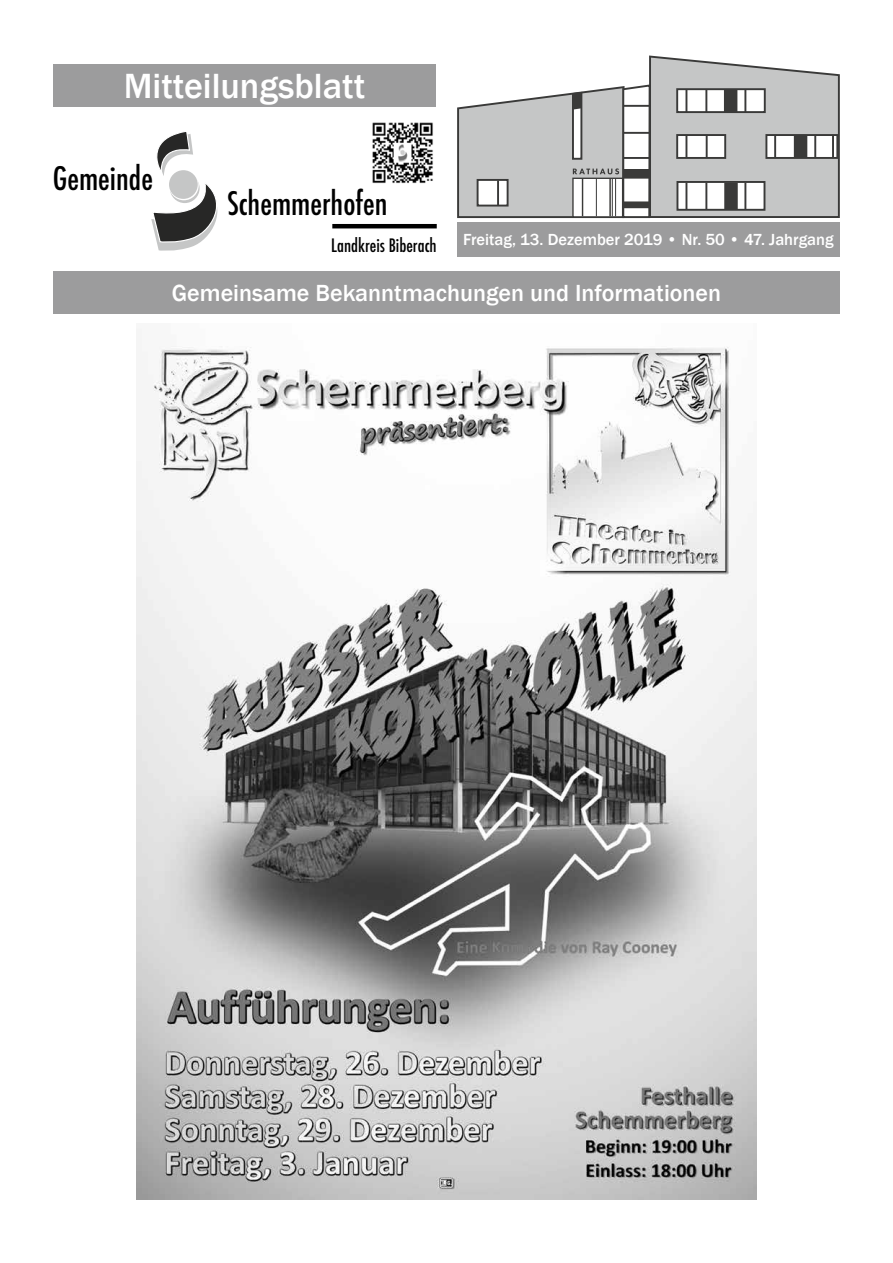
<style>
.page{position:relative;width:893px;height:1263px;background:#fff}
.page>*{position:absolute;margin:0;border:0;box-sizing:border-box;transform-origin:0 0}
.t1{font:500 36px "Franklin Gothic";color:#fff}
.t2{font:500 condensed 31.5px "Futura";color:#000}
.t3{font:500 24px "Franklin Gothic";color:#fff}
.t4{font:500 condensed 18px "Futura";color:#000}
.t5{font:500 16.5px "Franklin Gothic";color:#fff}
</style>
<div class="page">
<div style="left:53px;top:272px;width:787px;height:42px;background:#9c9c9d"></div>
<div style="left:53px;top:64px;width:383px;height:42px;background:#9c9c9d"></div>
<div style="left:457px;top:222px;width:383px;height:34px;background:#9c9c9d"></div>
<img style="left:372px;top:122px;width:61px;height:62px">
<hr style="left:332px;top:224px;width:105px;height:4px;background:#000">
<svg style="left:151px;top:132px;width:67px;height:119px"></svg>
<div style="left:169px;top:170px;width:29px;height:29px;background:#c5c6c6;border-radius:50%"></div>
<svg style="left:457px;top:55px;width:383px;height:164px"></svg>
<img style="left:137px;top:346px;width:619px;height:853px">
<h1 class="t1" style="left:124px;top:63px;width:243px">Mitteilungsblatt</h1>
<h2 class="t2" style="left:53px;top:158px;width:102px">Gemeinde</h2>
<h2 class="t2" style="left:227px;top:183px;width:162px">Schemmerhofen</h2>
<p class="t4" style="left:331px;top:234px;width:107px">Landkreis Biberach</p>
<p class="t5" style="left:463px;top:229px;width:372px">Freitag, 13. Dezember 2019 • Nr. 50 • 47. Jahrgang</p>
<p class="t3" style="left:172px;top:278px;width:551px">Gemeinsame Bekanntmachungen und Informationen</p>
</div>
